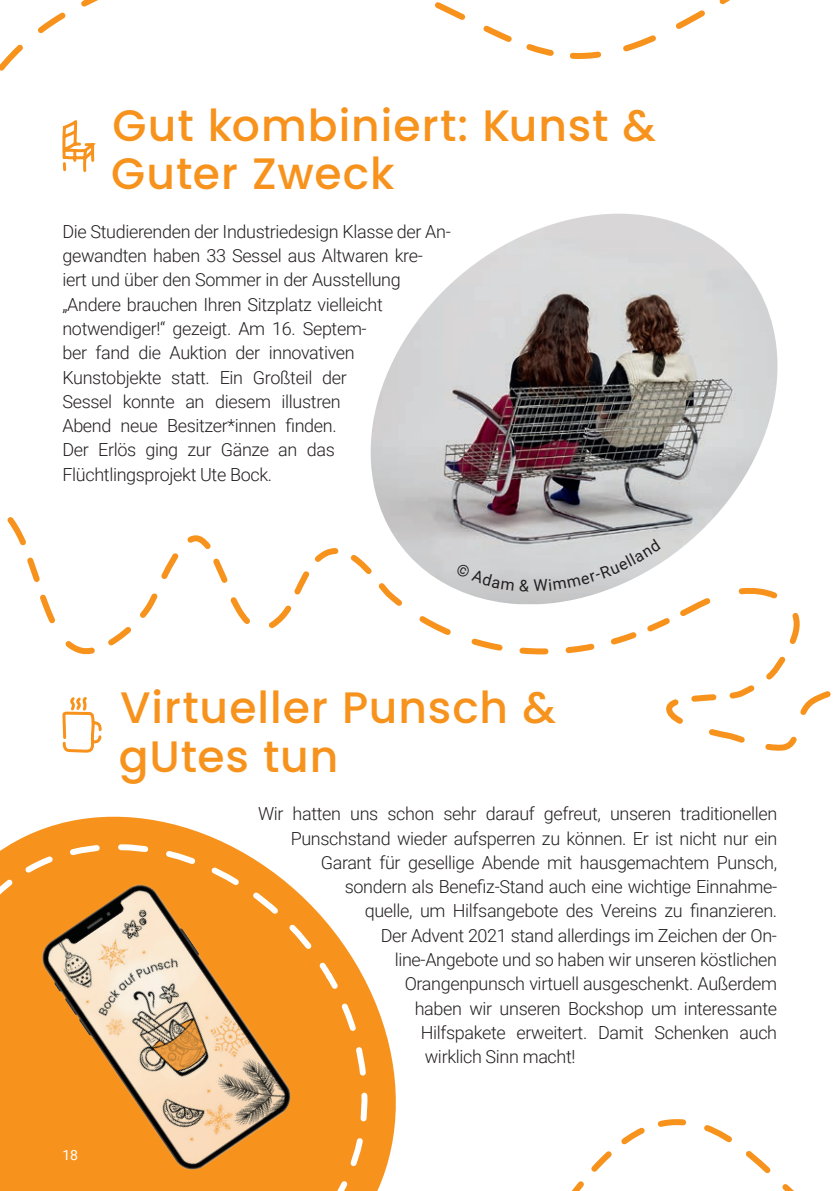
<style>
.page{position:relative;width:840px;height:1191px;background:#fff}
.page>*{position:absolute;margin:0;border:0;box-sizing:border-box;transform-origin:0 0}
.t1{font:500 44px/48.6px "Poppins";letter-spacing:.02em;color:#f7931d}
.t2{font:300 18px/24.2px "Roboto";letter-spacing:-.02em;color:#231f20}
.t3{font:14px "Roboto";color:#fff}
</style>
<div class="page">
<svg style="left:0;top:13px;width:60px;height:58px"></svg>
<svg style="left:435px;top:0;width:295px;height:59px"></svg>
<svg style="left:7px;top:517px;width:824px;height:234px"></svg>
<svg style="left:571px;top:1119px;width:223px;height:72px"></svg>
<svg style="left:0;top:823px;width:396px;height:351px"></svg>
<svg style="left:342px;top:998px;width:42px;height:193px;background:#f79e35"></svg>
<svg style="left:0;top:851px;width:342px;height:340px;background:#f79b2e"></svg>
<img style="left:33px;top:871px;width:277px;height:311px">
<img style="left:367px;top:214px;width:414px;height:390px">
<svg style="left:60px;top:0;width:38px;height:172px"></svg>
<svg style="left:61px;top:534px;width:263px;height:430px"></svg>
<div style="left:455px;top:563px;width:58px;height:27px;background:#cbccce"></div>
<svg style="left:519px;top:539px;width:141px;height:52px;background:#d3d4d5"></svg>
<h1 class="t1" style="left:111px;top:101px;width:546px">Gut kombiniert: Kunst &amp;<br>Guter Zweck</h1>
<p class="t2" style="left:62px;top:219px;width:390px">Die Studierenden der Industriedesign Klasse der An&shy;gewandten haben 33 Sessel aus Altwaren kre&shy;iert und über den Sommer in der Ausstellung „Andere brauchen Ihren Sitzplatz vielleicht notwendiger!“ gezeigt. Am 16. Septem-<br>ber fand die Auktion der innovativen Kunstobjekte statt. Ein Großteil der<br>Sessel konnte an diesem illustren<br>Abend neue Besitzer*innen finden.<br>Der Erlös ging zur Gänze an das Flüchtlingsprojekt Ute Bock.</p>
<p class="t3" style="left:62px;top:1145px;width:17px">18</p>
<h1 class="t1" style="left:119px;top:684px;width:438px">Virtueller Punsch &amp; gUtes tun</h1>
<p class="t2" style="left:258px;top:801px;width:520px">Wir hatten uns schon sehr darauf gefreut, unseren traditionellen</p>
<p class="t2" style="left:290px;top:825px;width:488px">Punschstand wieder aufsperren zu können. Er ist nicht nur ein</p>
<p class="t2" style="left:320px;top:849px;width:457px">Garant für gesellige Abende mit hausgemachtem Punsch,</p>
<p class="t2" style="left:344px;top:874px;width:433px">sondern als Benefiz-Stand auch eine wichtige Einnahme-</p>
<p class="t2" style="left:364px;top:898px;width:413px">quelle, um Hilfsangebote des Vereins zu finanzieren.</p>
<p class="t2" style="left:380px;top:922px;width:397px">Der Advent 2021 stand allerdings im Zeichen der On-</p>
<p class="t2" style="left:394px;top:947px;width:383px">line-Angebote und so haben wir unseren köstlichen</p>
<p class="t2" style="left:404px;top:971px;width:373px">Orangenpunsch virtuell ausgeschenkt. Außerdem</p>
<p class="t2" style="left:414px;top:995px;width:363px">haben wir unseren Bockshop um interessante</p>
<p class="t2" style="left:420px;top:1019px;width:358px">Hilfspakete erweitert. Damit Schenken auch</p>
<p class="t2" style="left:424px;top:1044px;width:152px">wirklich Sinn macht!</p>
</div>
